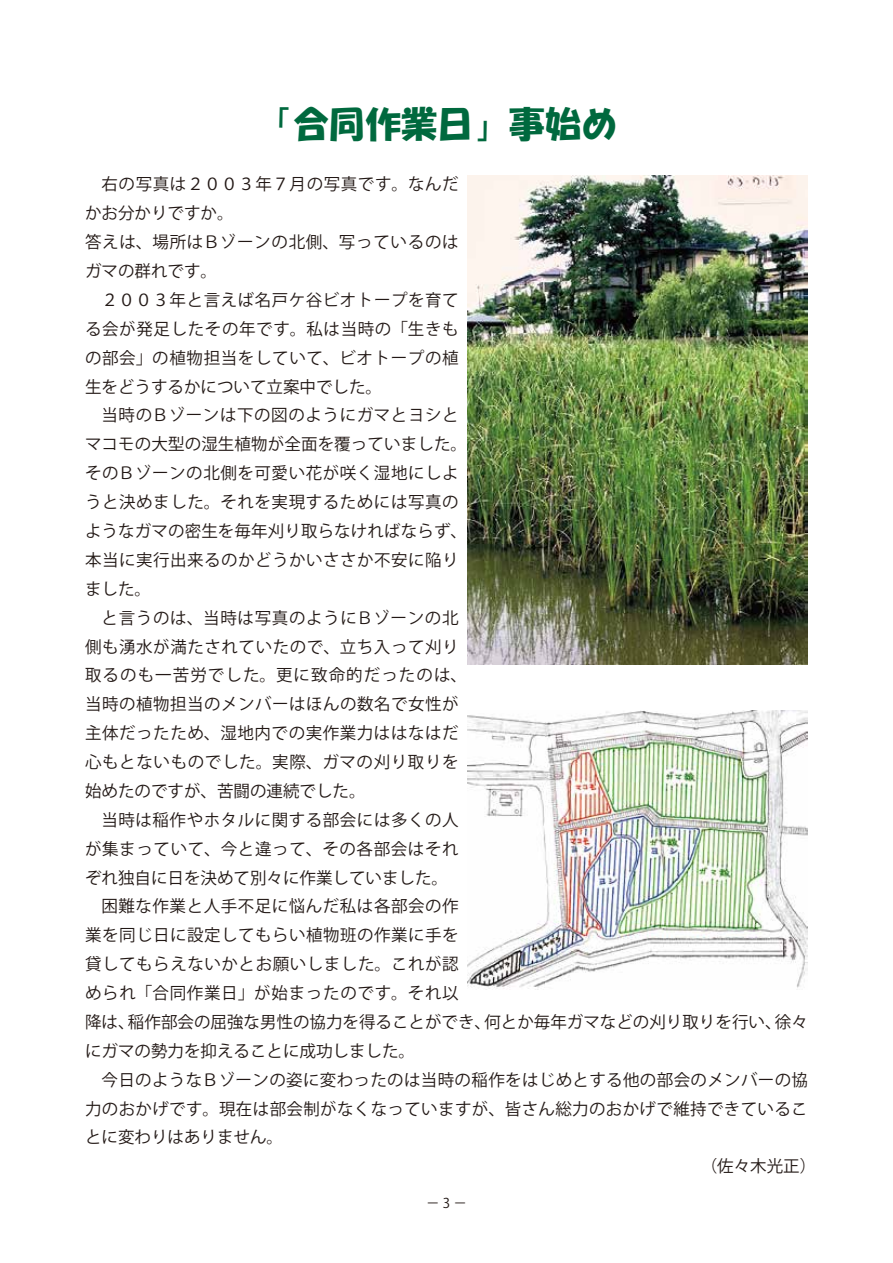
<style>
.page{position:relative;width:893px;height:1263px;background:#fff}
.page>*{position:absolute;margin:0;border:0;box-sizing:border-box;transform-origin:0 0}
.t1{font:36px "HGS Soei Kakupoptai";color:#00693e}
.t2{font:16.5px "Koz Go Pr 6 N";letter-spacing:.03em;color:#221815}
.t3{font:16.5px "Koz Go Pr 6 N";color:#221815}
.t4{font:16.5px "Koz Go Pr 6 N";letter-spacing:.005em;color:#221815}
.t5{font:16.5px "Koz Go Pr 6 N";letter-spacing:.065em;color:#221815}
.t6{font:13.5px "Koz Go Pr 6 N";color:#221815}
</style>
<div class="page">
<img style="left:468px;top:176px;width:340px;height:488px">
<img style="left:468px;top:710px;width:340px;height:279px">
<h1 class="t1" style="left:257px;top:106px;width:361px">「合同作業日」事始め</h1>
<p class="t2" style="left:85px;top:175px;width:375px">　右の写真は２００３年７月の写真です。なんだ</p>
<p class="t3" style="left:85px;top:204px;width:150px">かお分かりですか。</p>
<p class="t2" style="left:85px;top:233px;width:375px">答えは、場所はＢゾーンの北側、写っているのは</p>
<p class="t3" style="left:85px;top:262px;width:133px">ガマの群れです。</p>
<p class="t2" style="left:85px;top:291px;width:375px">　２００３年と言えば名戸ケ谷ビオトープを育て</p>
<p class="t2" style="left:85px;top:319px;width:375px">る会が発足したその年です。私は当時の「生きも</p>
<p class="t2" style="left:85px;top:348px;width:375px">の部会」の植物担当をしていて、ビオトープの植</p>
<p class="t3" style="left:85px;top:377px;width:298px">生をどうするかについて立案中でした。</p>
<p class="t2" style="left:85px;top:406px;width:375px">　当時のＢゾーンは下の図のようにガマとヨシと</p>
<p class="t4" style="left:85px;top:435px;width:383px">マコモの大型の湿生植物が全面を覆っていました。</p>
<p class="t2" style="left:85px;top:464px;width:375px">そのＢゾーンの北側を可愛い花が咲く湿地にしよ</p>
<p class="t2" style="left:85px;top:493px;width:375px">うと決めました。それを実現するためには写真の</p>
<p class="t4" style="left:85px;top:522px;width:383px">ようなガマの密生を毎年刈り取らなければならず、</p>
<p class="t2" style="left:85px;top:550px;width:375px">本当に実行出来るのかどうかいささか不安に陥り</p>
<p class="t2" style="left:85px;top:579px;width:67px">ました。</p>
<p class="t2" style="left:85px;top:608px;width:375px">　と言うのは、当時は写真のようにＢゾーンの北</p>
<p class="t2" style="left:85px;top:637px;width:375px">側も湧水が満たされていたので、立ち入って刈り</p>
<p class="t5" style="left:85px;top:666px;width:384px">取るのも一苦労でした。更に致命的だったのは、</p>
<p class="t2" style="left:85px;top:695px;width:375px">当時の植物担当のメンバーはほんの数名で女性が</p>
<p class="t2" style="left:85px;top:724px;width:375px">主体だったため、湿地内での実作業力ははなはだ</p>
<p class="t2" style="left:85px;top:753px;width:375px">心もとないものでした。実際、ガマの刈り取りを</p>
<p class="t3" style="left:85px;top:781px;width:282px">始めたのですが、苦闘の連続でした。</p>
<p class="t2" style="left:85px;top:810px;width:375px">　当時は稲作やホタルに関する部会には多くの人</p>
<p class="t2" style="left:85px;top:839px;width:375px">が集まっていて、今と違って、その各部会はそれ</p>
<p class="t3" style="left:85px;top:868px;width:364px">ぞれ独自に日を決めて別々に作業していました。</p>
<p class="t2" style="left:85px;top:897px;width:375px">　困難な作業と人手不足に悩んだ私は各部会の作</p>
<p class="t2" style="left:85px;top:926px;width:375px">業を同じ日に設定してもらい植物班の作業に手を</p>
<p class="t2" style="left:85px;top:955px;width:375px">貸してもらえないかとお願いしました。これが認</p>
<p class="t2" style="left:85px;top:984px;width:375px">められ「合同作業日」が始まったのです。それ以</p>
<p class="t3" style="left:85px;top:1012px;width:724px">降は、稲作部会の屈強な男性の協力を得ることができ、何とか毎年ガマなどの刈り取りを行い、徐々</p>
<p class="t3" style="left:85px;top:1041px;width:331px">にガマの勢力を抑えることに成功しました。</p>
<p class="t2" style="left:85px;top:1070px;width:725px">　今日のようなＢゾーンの姿に変わったのは当時の稲作をはじめとする他の部会のメンバーの協</p>
<p class="t2" style="left:85px;top:1099px;width:724px">力のおかげです。現在は部会制がなくなっていますが、皆さん総力のおかげで維持できているこ</p>
<p class="t3" style="left:85px;top:1128px;width:199px">とに変わりはありません。</p>
<p class="t2" style="left:701px;top:1157px;width:117px">（佐々木光正）</p>
<p class="t6" style="left:426px;top:1195px;width:42px">－ 3 －</p>
</div>
